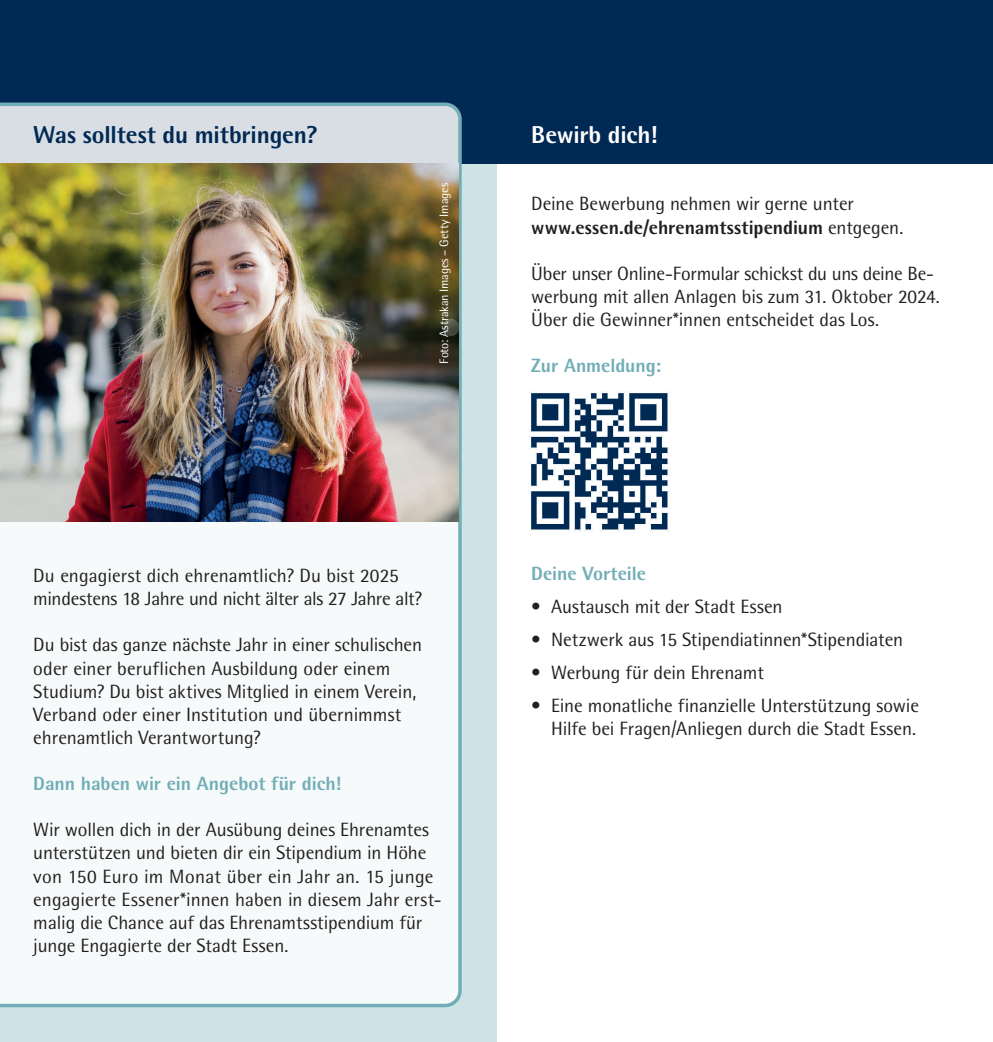
<style>
.page{position:relative;width:993px;height:1042px;background:#fff}
.page>*{position:absolute;margin:0;border:0;box-sizing:border-box;transform-origin:0 0}
.Box_links_Überschrift_1{font:800 24.5px "Rotis Semi Sans";letter-spacing:-.005em;color:#002953}
.Überschrift_1{font:800 24.5px "Rotis Semi Sans";letter-spacing:-.01em;color:#fff}
.Text{font:19.25px/23.1px "Rotis Semi Sans";letter-spacing:-.005em;color:#231f20}
.Box_links_Text{font:19.25px/23.1px "Rotis Semi Sans";letter-spacing:-.005em;color:#231f20}
.Text-2{font:800 19.25px "Rotis Semi Sans";letter-spacing:-.005em;color:#72aeb6}
.Überschrift_2{font:800 19.25px "Rotis Semi Sans";letter-spacing:-.005em;color:#72aeb6}
.Text-3{font:12.25px "Rotis Semi Sans";letter-spacing:-.005em;color:#fff}
.s1{font-weight:800}
</style>
<div class="page">
<div style="left:0;top:156px;width:496px;height:886px;background:#cee3e6"></div>
<div style="left:0;top:0;width:992px;height:164px;background:#002953"></div>
<img style="left:529px;top:391px;width:141px;height:141px">
<svg style="left:0;top:102px;width:462px;height:906px"></svg>
<img style="left:0;top:164px;width:458px;height:358px">
<p class="Box_links_Überschrift_1" style="left:33px;top:119px;width:285px">Was solltest du mitbringen?</p>
<p class="Text-3" style="left:437px;top:364px;width:182px;rotate:-90deg">Foto: Astrakan Images – Getty Images</p>
<p class="Box_links_Text" style="left:33px;top:564px;width:390px">Du engagierst dich ehrenamtlich? Du bist 2025 mindestens 18 Jahre und nicht älter als 27 Jahre alt?</p>
<p class="Text" style="left:33px;top:633px;width:390px">Du bist das ganze nächste Jahr in einer schulischen oder einer beruflichen Ausbildung oder einem Studium? Du bist aktives Mitglied in einem Verein, Verband oder einer Institution und übernimmst ehrenamtlich Verantwortung?</p>
<p class="Text-2" style="left:33px;top:771px;width:309px">Dann haben wir ein Angebot für dich!</p>
<p class="Text" style="left:33px;top:818px;width:397px">Wir wollen dich in der Ausübung deines Ehrenamtes</p>
<p class="Text" style="left:33px;top:841px;width:394px">unterstützen und bieten dir ein Stipendium in Höhe</p>
<p class="Text" style="left:33px;top:864px;width:410px">von 150 Euro im Monat über ein Jahr an. 15 junge engagierte Essener*innen haben in diesem Jahr erst&shy;malig die Chance auf das Ehrenamtsstipendium für junge Engagierte der Stadt Essen.</p>
<p class="Überschrift_1" style="left:531px;top:119px;width:128px">Bewirb dich!</p>
<p class="Text" style="left:531px;top:192px;width:373px">Deine Bewerbung nehmen wir gerne unter <span class="s1">www.essen.de/ehrenamtsstipendium</span> entgegen.</p>
<p class="Text" style="left:531px;top:262px;width:410px">Über unser Online-Formular schickst du uns deine Be&shy;werbung mit allen Anlagen bis zum 31. Oktober 2024.</p>
<p class="Text" style="left:531px;top:308px;width:349px">Über die Gewinner*innen entscheidet das Los.</p>
<p class="Text-2" style="left:531px;top:353px;width:131px">Zur Anmeldung:</p>
<p class="Überschrift_2" style="left:531px;top:561px;width:116px">Deine Vorteile</p>
<p class="Text" style="left:531px;top:595px;width:253px">• Austausch mit der Stadt Essen</p>
<p class="Text" style="left:531px;top:628px;width:373px">• Netzwerk aus 15 Stipendiatinnen*Stipendiaten</p>
<p class="Text" style="left:531px;top:661px;width:234px">• Werbung für dein Ehrenamt</p>
<p class="Text" style="left:531px;top:694px;width:389px;text-align:right">• Eine monatliche finanzielle Unterstützung sowie<br>Hilfe bei Fragen/Anliegen durch die Stadt Essen.</p>
</div>
